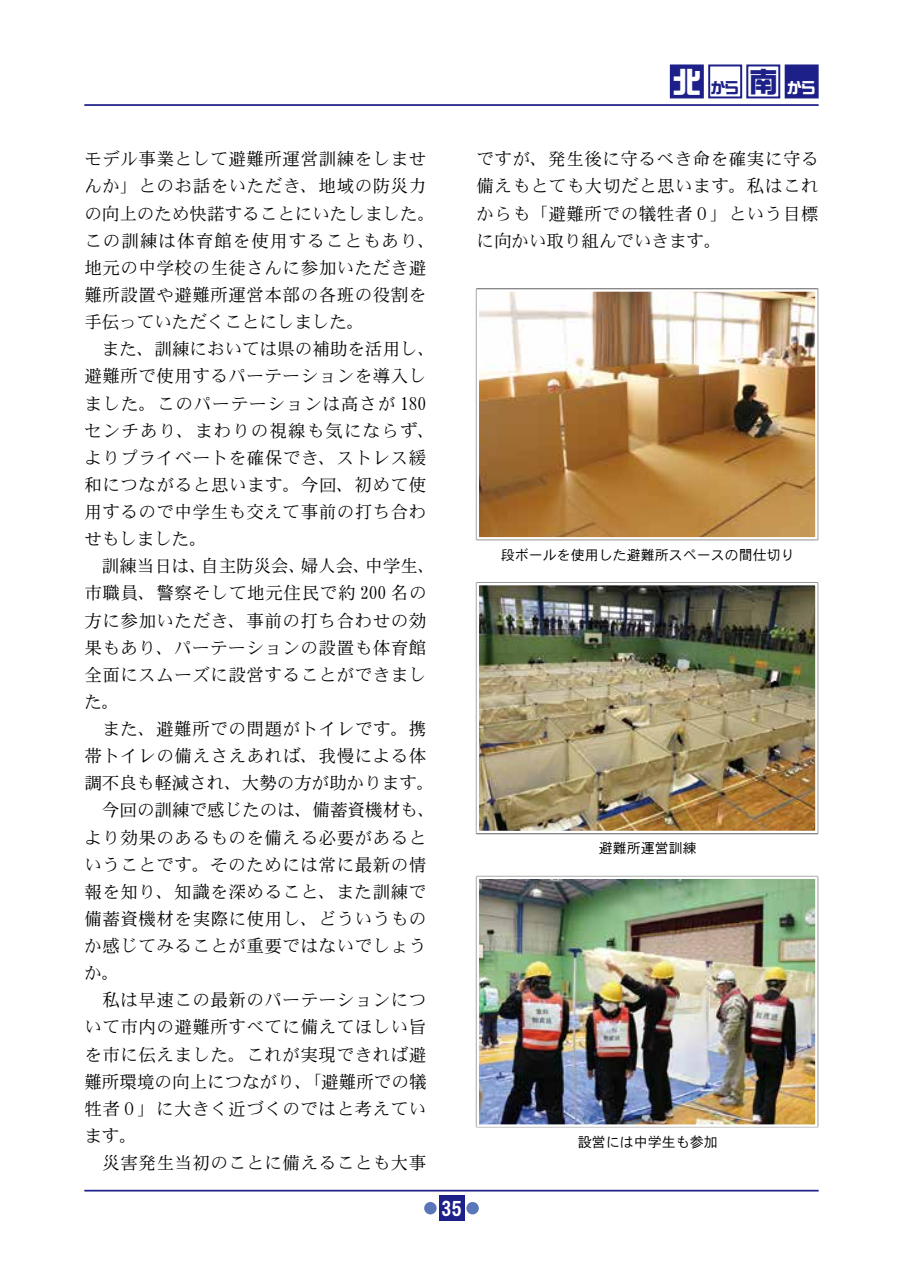
<style>
.page{position:relative;width:903px;height:1275px;background:#fff}
.page>*{position:absolute;margin:0;border:0;box-sizing:border-box;transform-origin:0 0}
.t1{font:21px "DFHS Gothic W7 WIN RKSJ H";color:#fff}
.t2{font:17.5px/27.1px "DFHS Mincho W3 WIN RKSJ H";letter-spacing:.03em;color:#000}
.t3{font:15.05px "DF So Gei W9 WING RKSJ H";color:#1d2088}
.t4{font:14px "DFHS Gothic W3 WIN RKSJ H";color:#000}
.s1{font-size:28.7px;color:#fff}
.s2{font-size:28.7px}
.s3{color:#fff}
</style>
<div class="page">
<hr style="left:84px;top:1190px;width:735px;height:1px;background:#1d2088">
<div style="left:439px;top:1196px;width:25px;height:25px;background:#1d2088"></div>
<div style="left:466px;top:1202px;width:13px;height:12px;background:#5976ba;border-radius:50%"></div>
<div style="left:424px;top:1202px;width:13px;height:12px;background:#5976ba;border-radius:50%"></div>
<hr style="left:84px;top:104px;width:735px;height:2px;background:#1d2088">
<div style="left:670px;top:64px;width:34px;height:34px;background:#1d2088;border:2px solid #1d2088"></div>
<div style="left:708px;top:64px;width:34px;height:34px;background:#fff;border:2px solid #1d2088"></div>
<div style="left:746px;top:64px;width:34px;height:34px;background:#fff;border:2px solid #1d2088"></div>
<div style="left:785px;top:64px;width:34px;height:34px;background:#1d2088;border:2px solid #1d2088"></div>
<img style="left:479px;top:292px;width:336px;height:245px">
<div style="left:476px;top:289px;width:342px;height:251px;border:2px solid #fff"></div>
<img style="left:479px;top:586px;width:336px;height:244px">
<div style="left:476px;top:583px;width:342px;height:250px;border:2px solid #fff"></div>
<img style="left:479px;top:879px;width:336px;height:245px">
<div style="left:476px;top:876px;width:342px;height:251px;border:2px solid #fff"></div>
<p class="t3" style="left:672px;top:80px;width:144px"><span class="s1">北</span>から<span class="s2">南</span><span class="s3">から</span></p>
<p class="t2" style="left:84px;top:146px;width:352px">モデル事業として避難所運営訓練をしませんか」とのお話をいただき、地域の防災力の向上のため快諾することにいたしました。この訓練は体育館を使用することもあり、地元の中学校の生徒さんに参加いただき避難所設置や避難所運営本部の各班の役割を手伝っていただくことにしました。<br>　また、訓練においては県の補助を活用し、避難所で使用するパーテーションを導入しました。このパーテーションは高さが 180センチあり、まわりの視線も気にならず、よりプライベートを確保でき、ストレス緩和につながると思います。今回、初めて使用するので中学生も交えて事前の打ち合わせもしました。<br>　訓練当日は、自主防災会、婦人会、中学生、市職員、警察そして地元住民で約 200 名の方に参加いただき、事前の打ち合わせの効果もあり、パーテーションの設置も体育館全面にスムーズに設営することができました。<br>　また、避難所での問題がトイレです。携帯トイレの備えさえあれば、我慢による体調不良も軽減され、大勢の方が助かります。　今回の訓練で感じたのは、備蓄資機材も、より効果のあるものを備える必要があるということです。そのためには常に最新の情報を知り、知識を深めること、また訓練で備蓄資機材を実際に使用し、どういうものか感じてみることが重要ではないでしょうか。<br>　私は早速この最新のパーテーションについて市内の避難所すべてに備えてほしい旨を市に伝えました。これが実現できれば避難所環境の向上につながり、「避難所での犠牲者０」に大きく近づくのではと考えています。<br>　災害発生当初のことに備えることも大事</p>
<p class="t2" style="left:476px;top:146px;width:344px;text-align:justify">ですが、発生後に守るべき命を確実に守る備えもとても大切だと思います。私はこれからも「避難所での犠牲者０」という目標に向かい取り組んでいきます。</p>
<p class="t1" style="left:441px;top:1198px;width:23px">35</p>
<p class="t4" style="left:501px;top:547px;width:295px">段ボールを使用した避難所スペースの間仕切り</p>
<p class="t4" style="left:599px;top:841px;width:99px">避難所運営訓練</p>
<p class="t4" style="left:578px;top:1135px;width:141px">設営には中学生も参加</p>
</div>
